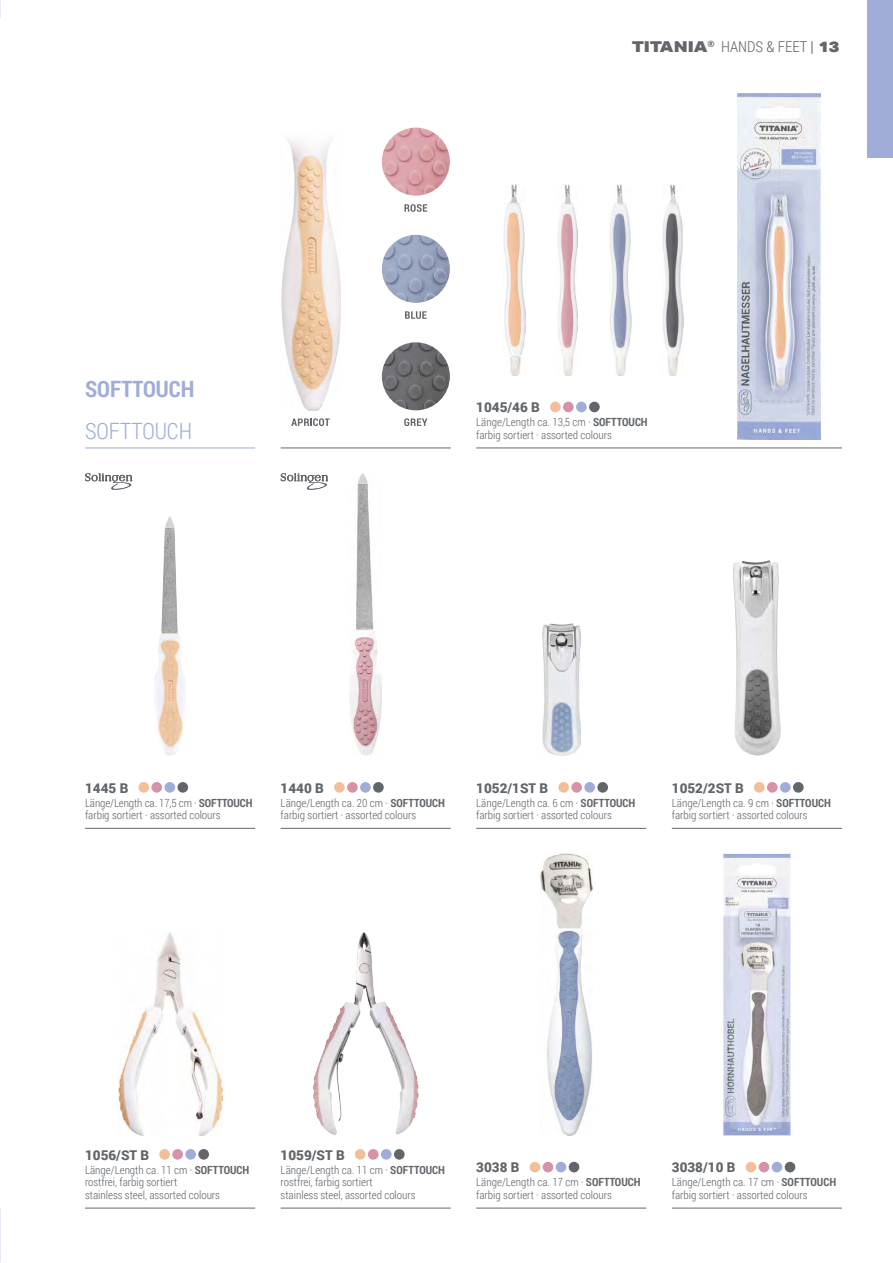
<style>
.page{position:relative;width:893px;height:1263px;background:#fff}
.page>*{position:absolute;margin:0;border:0;box-sizing:border-box;transform-origin:0 0}
.t1{font:700 22.5px "Roboto Condensed";color:#a0add9}
.t2{font:300 22.5px "Roboto Condensed";color:#a0add9}
.t3{font:300 15px "Roboto Condensed";color:#62666b}
.t4{font:900 13.5px "Roboto";color:#62666b}
.t5{font:300 11.25px/12.8px "Roboto Condensed";color:#62666b}
.s1{font-family:"Aktiv Grotesk Ex";font-weight:900}
.s2{font-weight:400}
.s3{font-weight:700}
</style>
<div class="page">
<div style="left:867px;top:0;width:26px;height:158px;background:#a0add9"></div>
<img style="left:118px;top:932px;width:104px;height:203px">
<img style="left:540px;top:853px;width:52px;height:282px">
<img style="left:349px;top:473px;width:33px;height:283px">
<img style="left:542px;top:623px;width:38px;height:133px">
<img style="left:737px;top:94px;width:84px;height:345px">
<img style="left:663px;top:185px;width:21px;height:190px">
<img style="left:610px;top:185px;width:21px;height:190px">
<img style="left:504px;top:185px;width:21px;height:190px">
<img style="left:557px;top:185px;width:21px;height:190px">
<img style="left:723px;top:854px;width:67px;height:281px">
<img style="left:154px;top:516px;width:31px;height:240px">
<img style="left:733px;top:560px;width:48px;height:196px">
<img style="left:313px;top:950px;width:45px;height:185px">
<hr style="left:85px;top:448px;width:170px;height:1px;background:#a0add9">
<hr style="left:476px;top:448px;width:366px;height:1px;background:#62666b">
<div style="left:550px;top:402px;width:11px;height:10px;background:#f3be9a;border-radius:50%"></div>
<div style="left:563px;top:402px;width:11px;height:10px;background:#d692a9;border-radius:50%"></div>
<div style="left:576px;top:402px;width:11px;height:10px;background:#a0add9;border-radius:50%"></div>
<div style="left:589px;top:402px;width:11px;height:10px;background:#62666b;border-radius:50%"></div>
<hr style="left:281px;top:448px;width:170px;height:1px;background:#62666b">
<hr style="left:85px;top:1208px;width:170px;height:1px;background:#62666b">
<div style="left:159px;top:1149px;width:11px;height:11px;background:#f3be9a;border-radius:50%"></div>
<div style="left:172px;top:1149px;width:11px;height:11px;background:#d692a9;border-radius:50%"></div>
<div style="left:185px;top:1149px;width:11px;height:11px;background:#a0add9;border-radius:50%"></div>
<div style="left:198px;top:1149px;width:11px;height:11px;background:#62666b;border-radius:50%"></div>
<hr style="left:281px;top:828px;width:170px;height:1px;background:#62666b">
<div style="left:334px;top:782px;width:11px;height:11px;background:#f3be9a;border-radius:50%"></div>
<div style="left:347px;top:782px;width:11px;height:11px;background:#d692a9;border-radius:50%"></div>
<div style="left:360px;top:782px;width:11px;height:11px;background:#a0add9;border-radius:50%"></div>
<div style="left:373px;top:782px;width:11px;height:11px;background:#62666b;border-radius:50%"></div>
<hr style="left:476px;top:828px;width:170px;height:1px;background:#62666b">
<div style="left:558px;top:782px;width:11px;height:11px;background:#f3be9a;border-radius:50%"></div>
<div style="left:571px;top:782px;width:11px;height:11px;background:#d692a9;border-radius:50%"></div>
<div style="left:584px;top:782px;width:11px;height:11px;background:#a0add9;border-radius:50%"></div>
<div style="left:597px;top:782px;width:11px;height:11px;background:#62666b;border-radius:50%"></div>
<hr style="left:476px;top:1208px;width:170px;height:1px;background:#62666b">
<div style="left:530px;top:1162px;width:10px;height:10px;background:#f3be9a;border-radius:50%"></div>
<div style="left:543px;top:1162px;width:10px;height:10px;background:#d692a9;border-radius:50%"></div>
<div style="left:556px;top:1162px;width:10px;height:10px;background:#a0add9;border-radius:50%"></div>
<div style="left:569px;top:1162px;width:10px;height:10px;background:#62666b;border-radius:50%"></div>
<hr style="left:672px;top:828px;width:170px;height:1px;background:#62666b">
<div style="left:754px;top:782px;width:11px;height:11px;background:#f3be9a;border-radius:50%"></div>
<div style="left:767px;top:782px;width:11px;height:11px;background:#d692a9;border-radius:50%"></div>
<div style="left:780px;top:782px;width:11px;height:11px;background:#a0add9;border-radius:50%"></div>
<div style="left:793px;top:782px;width:11px;height:11px;background:#62666b;border-radius:50%"></div>
<hr style="left:85px;top:828px;width:170px;height:1px;background:#62666b">
<div style="left:138px;top:782px;width:11px;height:11px;background:#f3be9a;border-radius:50%"></div>
<div style="left:151px;top:782px;width:11px;height:11px;background:#d692a9;border-radius:50%"></div>
<div style="left:164px;top:782px;width:11px;height:11px;background:#a0add9;border-radius:50%"></div>
<div style="left:177px;top:782px;width:11px;height:11px;background:#62666b;border-radius:50%"></div>
<hr style="left:672px;top:1208px;width:170px;height:1px;background:#62666b">
<div style="left:746px;top:1162px;width:10px;height:10px;background:#f3be9a;border-radius:50%"></div>
<div style="left:759px;top:1162px;width:10px;height:10px;background:#d692a9;border-radius:50%"></div>
<div style="left:772px;top:1162px;width:10px;height:10px;background:#a0add9;border-radius:50%"></div>
<div style="left:785px;top:1162px;width:10px;height:10px;background:#62666b;border-radius:50%"></div>
<hr style="left:281px;top:1208px;width:170px;height:1px;background:#62666b">
<div style="left:355px;top:1149px;width:11px;height:11px;background:#f3be9a;border-radius:50%"></div>
<div style="left:368px;top:1149px;width:11px;height:11px;background:#d692a9;border-radius:50%"></div>
<div style="left:381px;top:1149px;width:11px;height:11px;background:#a0add9;border-radius:50%"></div>
<div style="left:394px;top:1149px;width:11px;height:11px;background:#62666b;border-radius:50%"></div>
<svg style="left:281px;top:473px;width:47px;height:17px"></svg>
<svg style="left:85px;top:473px;width:47px;height:17px"></svg>
<img style="left:281px;top:138px;width:60px;height:272px">
<svg style="left:291px;top:418px;width:39px;height:8px"></svg>
<img style="left:382px;top:128px;width:68px;height:68px;border-radius:34px">
<svg style="left:404px;top:204px;width:23px;height:8px"></svg>
<img style="left:382px;top:235px;width:68px;height:68px;border-radius:34px">
<svg style="left:405px;top:311px;width:22px;height:8px"></svg>
<img style="left:382px;top:342px;width:68px;height:68px;border-radius:34px">
<svg style="left:404px;top:418px;width:23px;height:8px"></svg>
<h1 class="t1" style="left:85px;top:373px;width:111px">SOFTTOUCH</h1>
<h1 class="t2" style="left:85px;top:415px;width:109px">SOFTTOUCH</h1>
<h2 class="t3" style="left:632px;top:36px;width:209px"><span class="s1">TITANIA</span><sup>®</sup> HANDS &amp; FEET <span class="s2">|</span> <span class="s1">13</span></h2>
<p class="t4" style="left:476px;top:398px;width:65px">1045/46 B</p>
<p class="t5" style="left:476px;top:416px;width:173px">Länge/Length ca. 13,5 cm · <span class="s3">SOFTTOUCH </span>farbig sortiert · assorted colours</p>
<p class="t4" style="left:85px;top:778px;width:45px">1445 B</p>
<p class="t5" style="left:85px;top:796px;width:169px">Länge/Length ca. 17,5 cm · <span class="s3">SOFTTOUCH </span>farbig sortiert · assorted colours</p>
<p class="t4" style="left:281px;top:778px;width:45px">1440 B</p>
<p class="t5" style="left:281px;top:796px;width:166px">Länge/Length ca. 20 cm · <span class="s3">SOFTTOUCH </span>farbig sortiert · assorted colours</p>
<p class="t4" style="left:476px;top:778px;width:73px">1052/1ST B</p>
<p class="t5" style="left:476px;top:796px;width:161px">Länge/Length ca. 6 cm · <span class="s3">SOFTTOUCH </span>farbig sortiert · assorted colours</p>
<p class="t4" style="left:672px;top:778px;width:73px">1052/2ST B</p>
<p class="t5" style="left:672px;top:796px;width:161px">Länge/Length ca. 9 cm · <span class="s3">SOFTTOUCH </span>farbig sortiert · assorted colours</p>
<p class="t4" style="left:85px;top:1145px;width:66px">1056/ST B</p>
<p class="t5" style="left:85px;top:1163px;width:166px">Länge/Length ca. 11 cm · <span class="s3">SOFTTOUCH </span>rostfrei, farbig sortiert<br>stainless steel, assorted colours</p>
<p class="t4" style="left:281px;top:1145px;width:66px">1059/ST B</p>
<p class="t5" style="left:281px;top:1163px;width:166px">Länge/Length ca. 11 cm · <span class="s3">SOFTTOUCH </span>rostfrei, farbig sortiert<br>stainless steel, assorted colours</p>
<p class="t4" style="left:476px;top:1158px;width:45px">3038 B</p>
<p class="t5" style="left:476px;top:1176px;width:166px">Länge/Length ca. 17 cm · <span class="s3">SOFTTOUCH </span>farbig sortiert · assorted colours</p>
<p class="t4" style="left:672px;top:1158px;width:65px">3038/10 B</p>
<p class="t5" style="left:672px;top:1176px;width:166px">Länge/Length ca. 17 cm · <span class="s3">SOFTTOUCH </span>farbig sortiert · assorted colours</p>
</div>
